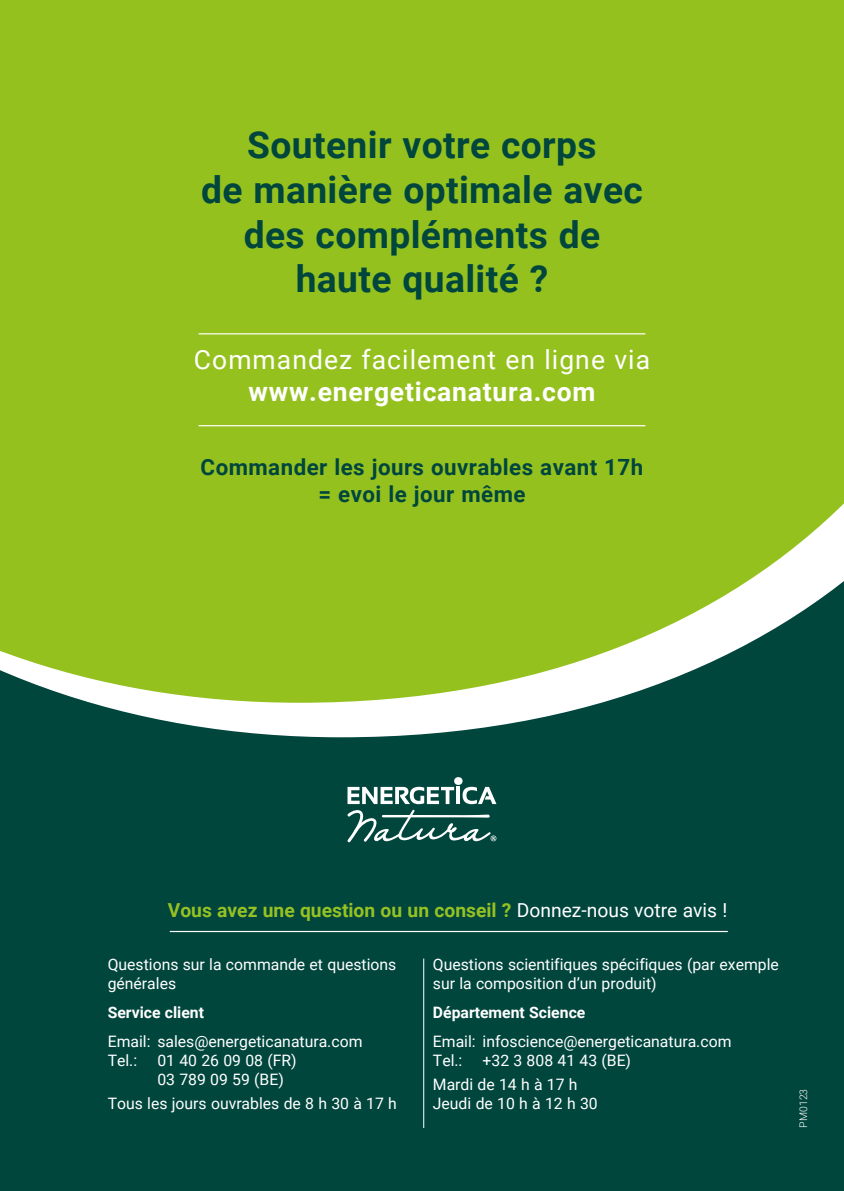
<style>
.page{position:relative;width:844px;height:1191px;background:#fff}
.page>*{position:absolute;margin:0;border:0;box-sizing:border-box;transform-origin:0 0}
.t1{font:700 37.1px/44.6px "Roboto";letter-spacing:.01em;color:#00463d;text-align:center}
.t2{font:26.43px "Roboto";letter-spacing:.04em;color:#fff}
.t3{font:700 26.43px "Roboto";letter-spacing:.03em;color:#fff}
.t4{font:700 22.4px/26.8px "Roboto";letter-spacing:.02em;color:#00463d;text-align:center}
.t5{font:700 19.25px "Roboto";color:#95c123}
.t6{font:15.75px/18.9px "Roboto";color:#fff}
.t7{font:700 15.75px "Roboto";color:#fff}
.t8{font:300 10.5px "Roboto";color:#fff}
.s1{font-weight:400;color:#fff}
</style>
<div class="page">
<div style="left:0;top:0;width:843px;height:1191px;background:#00463d"></div>
<svg style="left:88px;top:702px;width:516px;height:35px;fill:#fff"></svg>
<div style="left:0;top:0;width:843px;height:702px;background:#95c11f"></div>
<hr style="left:198px;top:333px;width:447px;height:1px;background:#fff">
<hr style="left:198px;top:425px;width:447px;height:1px;background:#fff">
<hr style="left:170px;top:931px;width:557px;height:1px;background:#fff">
<div style="left:454px;top:777px;width:8px;height:8px;background:#fff;border-radius:50%"></div>
<svg style="left:347px;top:786px;width:149px;height:56px"></svg>
<hr style="left:423px;top:958px;width:1px;height:170px;background:#fff">
<h1 class="t1" style="left:201px;top:121px;width:443px">Soutenir votre corps<br>de manière optimale avec des compléments de haute qualité ?</h1>
<h2 class="t2" style="left:194px;top:341px;width:457px">Commandez facilement en ligne via</h2>
<h2 class="t3" style="left:248px;top:372px;width:348px">www.energeticanatura.com</h2>
<h3 class="t4" style="left:200px;top:453px;width:444px">Commander les jours ouvrables avant 17h = evoi le jour même</h3>
<p class="t5" style="left:168px;top:896px;width:561px">Vous avez une question ou un conseil ? <span class="s1">Donnez-nous votre avis !</span></p>
<p class="t6" style="left:108px;top:954px;width:290px">Questions sur la commande et questions générales</p>
<p class="t7" style="left:108px;top:1001px;width:98px">Service client</p>
<p class="t6" style="left:108px;top:1031px;width:256px">Email: sales@energeticanatura.com<br>Tel.:</p>
<p class="t6" style="left:433px;top:954px;width:347px">Questions scientifiques spécifiques (par exemple sur la composition d’un produit)</p>
<p class="t7" style="left:433px;top:1001px;width:154px">Département Science</p>
<p class="t6" style="left:433px;top:1031px;width:300px">Email: infoscience@energeticanatura.com<br>Tel.:</p>
<p class="t6" style="left:157px;top:1050px;width:141px">01 40 26 09 08 (FR)<br>03 789 09 59 (BE)</p>
<p class="t6" style="left:108px;top:1093px;width:290px">Tous les jours ouvrables de 8 h 30 à 17 h</p>
<p class="t6" style="left:433px;top:1047px;width:200px;line-height:23.8px;text-indent:50px">+32 3 808 41 43 (BE)<br>Mardi de 14 h à 17 h</p>
<p class="t6" style="left:433px;top:1093px;width:166px">Jeudi de 10 h à 12 h 30</p>
<p class="t8" style="left:795px;top:1127px;width:40px;rotate:-90deg">PM0123</p>
</div>
